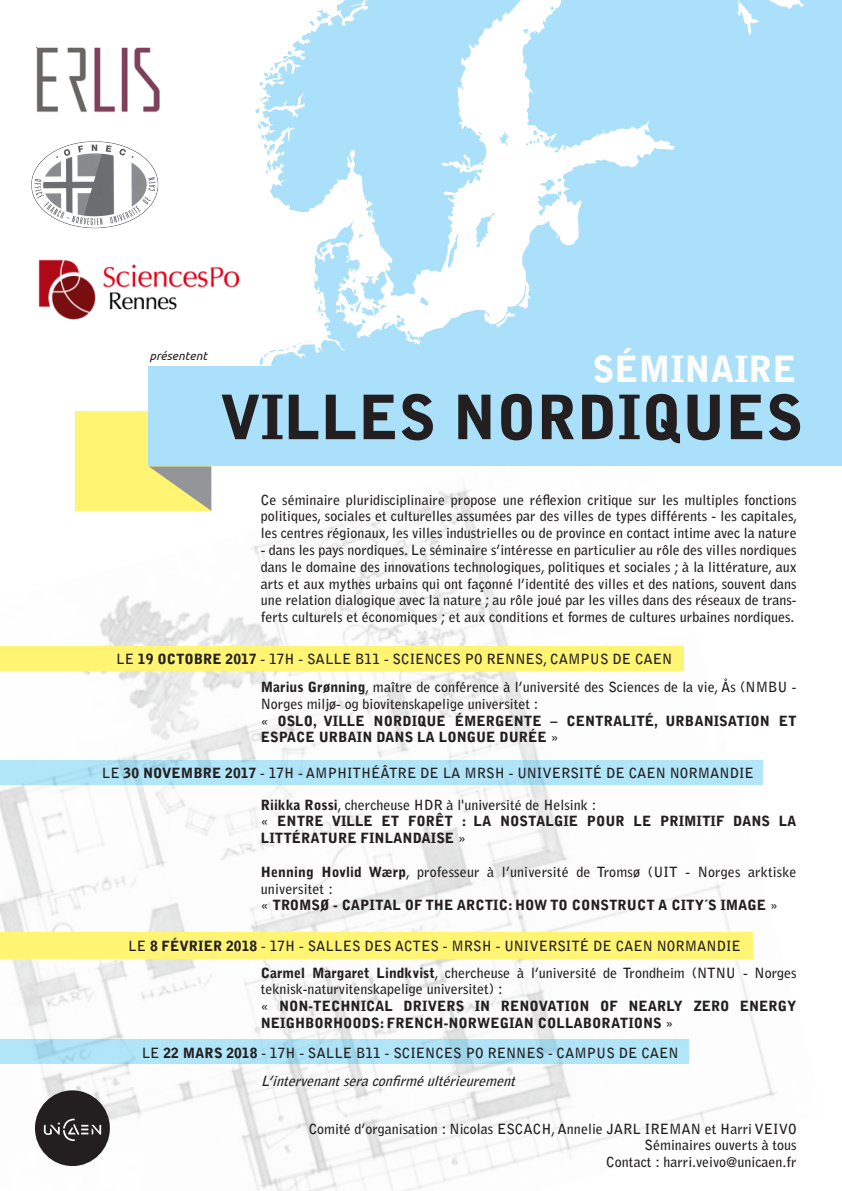
<style>
.page{position:relative;width:842px;height:1191px;background:#fff}
.page>*{position:absolute;margin:0;border:0;box-sizing:border-box;transform-origin:0 0}
.t1{font:900 60.7px "Bell Gothic Std";color:#231f20}
.t2{font:900 36px "Bell Gothic Std";color:#fff}
.t3{font:700 14px/16.8px "Bell Gothic Std";color:#231f20}
.t4{font:900 14px/16.8px "Bell Gothic Std";color:#231f20}
.t5{font:italic 700 14px "Bell Gothic Std";color:#231f20}
.t6{font:italic 12px "Ubuntu";color:#231f20}
.s1{font-weight:900}
.s2{font-weight:700}
</style>
<div class="page">
<img style="left:0;top:466px;width:776px;height:725px">
<svg style="left:0;top:1039px;width:689px;height:24px;background:#ade1f5"></svg>
<div style="left:0;top:760px;width:763px;height:24px;background:#b1e5f8"></div>
<div style="left:0;top:932px;width:752px;height:27px;background:#fff573"></div>
<div style="left:0;top:646px;width:683px;height:24px;background:#fff573"></div>
<div style="left:75px;top:411px;width:136px;height:100px;background:#fff573"></div>
<svg style="left:255px;top:0;width:587px;height:366px;fill:#aae0f9"></svg>
<div style="left:149px;top:366px;width:693px;height:100px;background:#aae0f9"></div>
<svg style="left:149px;top:466px;width:62px;height:45px"></svg>
<img style="left:36px;top:47px;width:124px;height:65px">
<img style="left:38px;top:259px;width:201px;height:61px">
<img style="left:31px;top:141px;width:128px;height:88px">
<div style="left:35px;top:1090px;width:75px;height:76px;background:#231f20;border-radius:50%"></div>
<svg style="left:44px;top:1118px;width:57px;height:23px"></svg>
<p class="t6" style="left:150px;top:348px;width:59px">présentent</p>
<p class="t2" style="left:592px;top:348px;width:206px">SÉMINAIRE</p>
<p class="t1" style="left:220px;top:382px;width:584px">VILLES NORDIQUES</p>
<p class="t3" style="left:261px;top:491px;width:538px;text-align:justify">Ce séminaire pluridisciplinaire propose une réflexion critique sur les multiples fonctions politiques, sociales et culturelles assumées par des villes de types différents - les capitales, les centres régionaux, les villes industrielles ou de province en contact intime avec la nature</p>
<p class="t3" style="left:261px;top:541px;width:537px;text-align:justify">- dans les pays nordiques. Le séminaire s’intéresse en particulier au rôle des villes nordiques dans le domaine des innovations technologiques, politiques et sociales ; à la littérature, aux arts et aux mythes urbains qui ont façonné l’identité des villes et des nations, souvent dans une relation dialogique avec la nature ; au rôle joué par les villes dans des réseaux de trans&shy;ferts culturels et économiques ; et aux conditions et formes de cultures urbaines nordiques.</p>
<p class="t3" style="left:116px;top:650px;width:558px">LE <span class="s1">19 OCTOBRE 2017</span> - 17H - SALLE B11 - SCIENCES PO RENNES, CAMPUS DE CAEN</p>
<p class="t3" style="left:261px;top:678px;width:537px"><span class="s1">Marius Grønning</span>, maître de conférence à l’université des Sciences de la vie, Ås (NMBU -<br>Norges miljø- og biovitenskapelige universitet :</p>
<p class="t4" style="left:261px;top:712px;width:537px"><span class="s2">«</span> OSLO, VILLE NORDIQUE ÉMERGENTE – CENTRALITÉ, URBANISATION ET<br>ESPACE URBAIN DANS LA LONGUE DURÉE <span class="s2">»</span></p>
<p class="t3" style="left:102px;top:764px;width:653px">LE <span class="s1">30 NOVEMBRE 2017</span> - 17H - AMPHITHÉÂTRE DE LA MRSH - UNIVERSITÉ DE CAEN NORMANDIE</p>
<p class="t3" style="left:261px;top:796px;width:337px"><span class="s1">Riikka Rossi</span>, chercheuse HDR à l'université de Helsink :</p>
<p class="t4" style="left:261px;top:813px;width:537px"><span class="s2">«</span> ENTRE VILLE ET FORÊT : LA NOSTALGIE POUR LE PRIMITIF DANS LA<br>LITTÉRATURE FINLANDAISE <span class="s2">»</span></p>
<p class="t3" style="left:261px;top:863px;width:537px"><span class="s1">Henning Hovlid Wærp</span>, professeur à l’université de Tromsø (UIT - Norges arktiske universitet :</p>
<p class="t4" style="left:261px;top:897px;width:519px"><span class="s2">«</span> TROMSØ - CAPITAL OF THE ARCTIC: HOW TO CONSTRUCT A CITY´S IMAGE <span class="s2">»</span></p>
<p class="t3" style="left:128px;top:937px;width:614px">LE <span class="s1">8 FÉVRIER 2018</span> - 17H - SALLES DES ACTES - MRSH - UNIVERSITÉ DE CAEN NORMANDIE</p>
<p class="t3" style="left:261px;top:964px;width:537px"><span class="s1">Carmel Margaret Lindkvist</span>, chercheuse à l’université de Trondheim (NTNU - Norges teknisk-naturvitenskapelige universitet) :</p>
<p class="t4" style="left:261px;top:998px;width:537px"><span class="s2">«</span> NON-TECHNICAL DRIVERS IN RENOVATION OF NEARLY ZERO ENERGY<br>NEIGHBORHOODS: FRENCH-NORWEGIAN COLLABORATIONS <span class="s2">»</span></p>
<p class="t3" style="left:142px;top:1044px;width:538px">LE <span class="s1">22 MARS 2018</span> - 17H - SALLE B11 - SCIENCES PO RENNES - CAMPUS DE CAEN</p>
<p class="t5" style="left:261px;top:1072px;width:260px">L’intervenantseraconfirméultérieurement</p>
<p class="t3" style="left:309px;top:1120px;width:489px">Comité d’organisation : Nicolas ESCACH, Annelie JARL IREMAN et Harri VEIVO</p>
<p class="t3" style="left:645px;top:1137px;width:153px">Séminaires ouverts à tous</p>
<p class="t3" style="left:606px;top:1153px;width:192px">Contact : harri.veivo@unicaen.fr</p>
</div>
